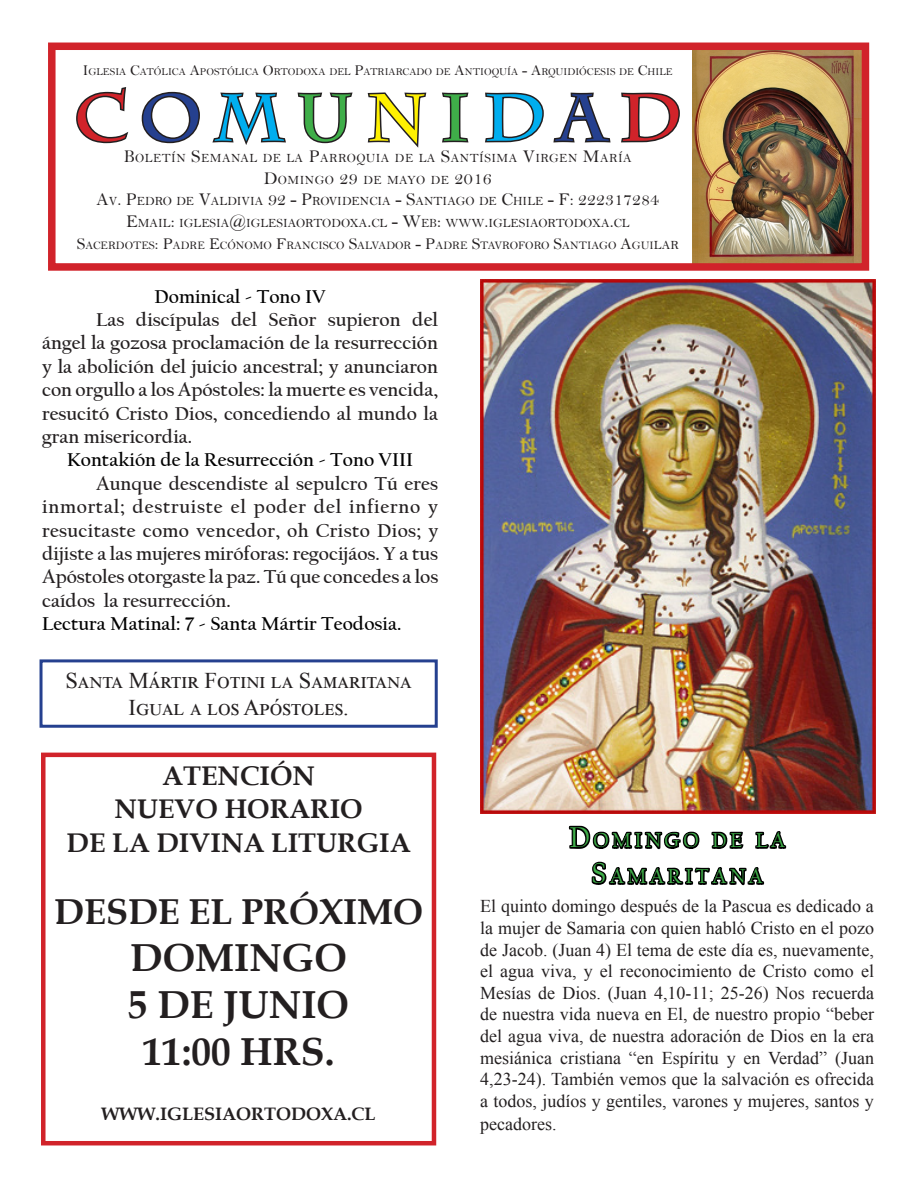
<style>
.page{position:relative;width:918px;height:1188px;background:#fff}
.page>*{position:absolute;margin:0;border:0;box-sizing:border-box;transform-origin:0 0}
.t1{font:700 66px "Charlemagne Std";letter-spacing:.205em;color:#d1232a}
.t2{font:700 39px "Book Antiqua";color:#231f20}
.t3{font:700 36px "Book Antiqua";color:#231f20}
.t4{font:700 27px "Book Antiqua";color:#231f20}
.t5{font:22.5px "Times New Roman";color:#231f20}
.titulo_color{font:21px/36px "Californian FB";letter-spacing:.17em;color:#3fae49;text-align:center}
._2{font:700 19.5px/23.4px "Californian FB";color:#231f20;text-align:justify}
.titulo_color-2{font:700 19.5px/23.4px "Californian FB";color:#231f20;text-align:justify}
.titulo_color-3{font:700 19.5px "Californian FB";color:#000}
._2-2{font:700 19.5px "Californian FB";color:#000}
.t6{font:18px/21.6px "Times New Roman";color:#231f20;text-align:justify}
.t7{font:700 18px "Book Antiqua";color:#231f20}
.t8{font:12.6px "Bell";color:#231f20}
.t9{font:12.6px "Bell";letter-spacing:.035em;color:#231f20}
.t10{font:11.55px "Bell";color:#231f20}
.t11{font:10.5px "Bell";color:#231f20}
.s1{font-size:15px}
.s2{color:#25408f}
.s3{color:#00aeef}
.s4{color:#3fae49}
.s5{color:#fff101}
.s6{font-size:18px}
.s7{font-size:16.5px}
.s8{font-size:12.6px}
.s9{font-size:30px}
</style>
<div class="page">
<svg style="left:567px;top:813px;width:221px;height:73px"></svg>
<img style="left:692px;top:52px;width:168px;height:210px">
<svg style="left:76px;top:87px;width:53px;height:57px"></svg>
<svg style="left:141px;top:91px;width:59px;height:53px"></svg>
<svg style="left:212px;top:92px;width:74px;height:53px"></svg>
<svg style="left:297px;top:92px;width:56px;height:52px"></svg>
<svg style="left:367px;top:92px;width:60px;height:56px"></svg>
<svg style="left:442px;top:92px;width:27px;height:51px"></svg>
<svg style="left:485px;top:92px;width:59px;height:51px"></svg>
<svg style="left:553px;top:92px;width:58px;height:51px"></svg>
<svg style="left:621px;top:92px;width:59px;height:51px"></svg>
<div style="left:48px;top:43px;width:821px;height:228px;border:8px solid #d1232a"></div>
<img style="left:480px;top:279px;width:395px;height:534px">
<div style="left:40px;top:659px;width:398px;height:69px;border:3px solid #25408f"></div>
<div style="left:41px;top:753px;width:395px;height:392px;border:4px solid #d1232a"></div>
<p class="t11" style="left:83px;top:65px;width:592px"><span class="s1">I</span>GLESIA <span class="s1">C</span>ATÓLICA <span class="s1">A</span>POSTÓLICA <span class="s1">O</span>RTODOXA DEL <span class="s1">P</span>ATRIARCADO DE <span class="s1">A</span>NTIOQUÍA <span class="s1">- A</span>RQUIDIÓCESIS DE <span class="s1">C</span>HILE</p>
<p class="t1" style="left:74px;top:79px;width:609px">C<span class="s2">O</span><span class="s3">M</span><span class="s4">U</span><span class="s5">N</span><span class="s4">I</span><span class="s3">D</span><span class="s2">A</span>D</p>
<p class="t9" style="left:124px;top:151px;width:510px"><span class="s6">B</span>OLETÍN <span class="s6">S</span>EMANAL DE LA <span class="s6">P</span>ARROQUIA DE LA <span class="s6">S</span>ANTÍSIMA <span class="s6">V</span>IRGEN <span class="s6">M</span>ARÍA</p>
<p class="t9" style="left:264px;top:172px;width:230px"><span class="s6">D</span>OMINGO <span class="s6">29</span> DE MAYO DE <span class="s6">2016</span></p>
<p class="t8" style="left:96px;top:194px;width:564px"><span class="s6">A</span>V<span class="s6">. P</span>EDRO DE <span class="s6">V</span>ALDIVIA <span class="s6">92 - P</span>ROVIDENCIA <span class="s6">- S</span>ANTIAGO DE <span class="s6">C</span>HILE <span class="s6">- F: 222317284</span></p>
<p class="t8" style="left:126px;top:216px;width:334px"><span class="s6">E</span>MAIL<span class="s6">:</span> IGLESIA<span class="s6">@</span>IGLESIAORTODOXA<span class="s6">.</span>CL <span class="s6">- W</span>EB<span class="s6">:</span> WWW</p>
<p class="t8" style="left:484px;top:216px;width:147px"><span class="s6">.</span>IGLESIAORTODOXA<span class="s6">.</span>CL</p>
<p class="t10" style="left:77px;top:238px;width:604px"><span class="s7">S</span>ACERDOTES<span class="s7">: P</span>ADRE <span class="s7">E</span>CÓNOMO <span class="s7">F</span>RANCI SCO <span class="s7">S</span>ALVADOR <span class="s7">- P</span>ADRE <span class="s7">S</span>TAVROFORO <span class="s7">S</span>ANTIAGO <span class="s7">A</span>GUI<span class="s8">LAR</span></p>
<p class="titulo_color-3" style="left:155px;top:285px;width:173px">Dominical - Tono IV</p>
<p class="titulo_color-2" style="left:42px;top:308px;width:397px;text-indent:54px">Las discípulas del Señor supieron del ángel la gozosa proclamación de la resurrección y la abolición del juicio ancestral; y anunciaron con orgullo a los Apóstoles: la muerte es vencida, resucitó Cristo Dios, concediendo al mundo la gran misericordia.</p>
<p class="titulo_color-3" style="left:67px;top:449px;width:347px">Kontakión de la Resurrección - Tono VIII</p>
<p class="_2" style="left:42px;top:472px;width:398px;text-indent:54px">Aunque descendiste al sepulcro Tú eres inmortal; destruiste el poder del infierno y resucitaste como vencedor, oh Cristo Dios; y dijiste a las mujeres miróforas: regocijáos. Y a tus Apóstoles otorgaste la paz. Tú que concedes a los caídos la resurrección.</p>
<p class="_2-2" style="left:42px;top:613px;width:361px">Lectura Matinal: 7 - Santa Mártir Teodosia.</p>
<p class="t5" style="left:65px;top:664px;width:348px">Santa Mártir Fotini la Samaritana</p>
<p class="t5" style="left:129px;top:691px;width:221px">Igual a los Apóstoles.</p>
<p class="t4" style="left:162px;top:758px;width:154px">ATENCIÓN</p>
<p class="t4" style="left:115px;top:790px;width:250px">NUEVO HORARIO</p>
<p class="t4" style="left:67px;top:824px;width:346px">DE LA DIVINA LITURGIA</p>
<p class="t3" style="left:54px;top:887px;width:371px">DESDE EL PRÓXIMO</p>
<p class="t2" style="left:130px;top:931px;width:218px">DOMINGO</p>
<p class="t2" style="left:128px;top:978px;width:222px">5 DE JUNIO</p>
<p class="t2" style="left:143px;top:1025px;width:193px">11:00 HRS.</p>
<p class="t7" style="left:102px;top:1102px;width:275px">WWW.IGLESIAORTODOXA.CL</p>
<p class="titulo_color" style="left:569px;top:823px;width:217px"><span class="s9">D</span>OMINGO DE LA<br><span class="s9">S</span>AMARITANA</p>
<p class="t6" style="left:480px;top:895px;width:395px">El quinto domingo después de la Pascua es dedicado a la mujer de Samaria con quien habló Cristo en el pozo de Jacob. (Juan 4) El tema de este día es, nuevamente, el agua viva, y el reconocimiento de Cristo como el Mesías de Dios. (Juan 4,10-11; 25-26) Nos recuerda de nuestra vida nueva en El, de nuestro propio “beber del agua viva, de nuestra adoración de Dios en la era mesiánica cristiana “en Espíritu y en Verdad” (Juan 4,23-24). También vemos que la salvación es ofrecida a todos, judíos y gentiles, varones y mujeres, santos y</p>
<p class="t6" style="left:480px;top:1113px;width:78px">pecadores.</p>
</div>
